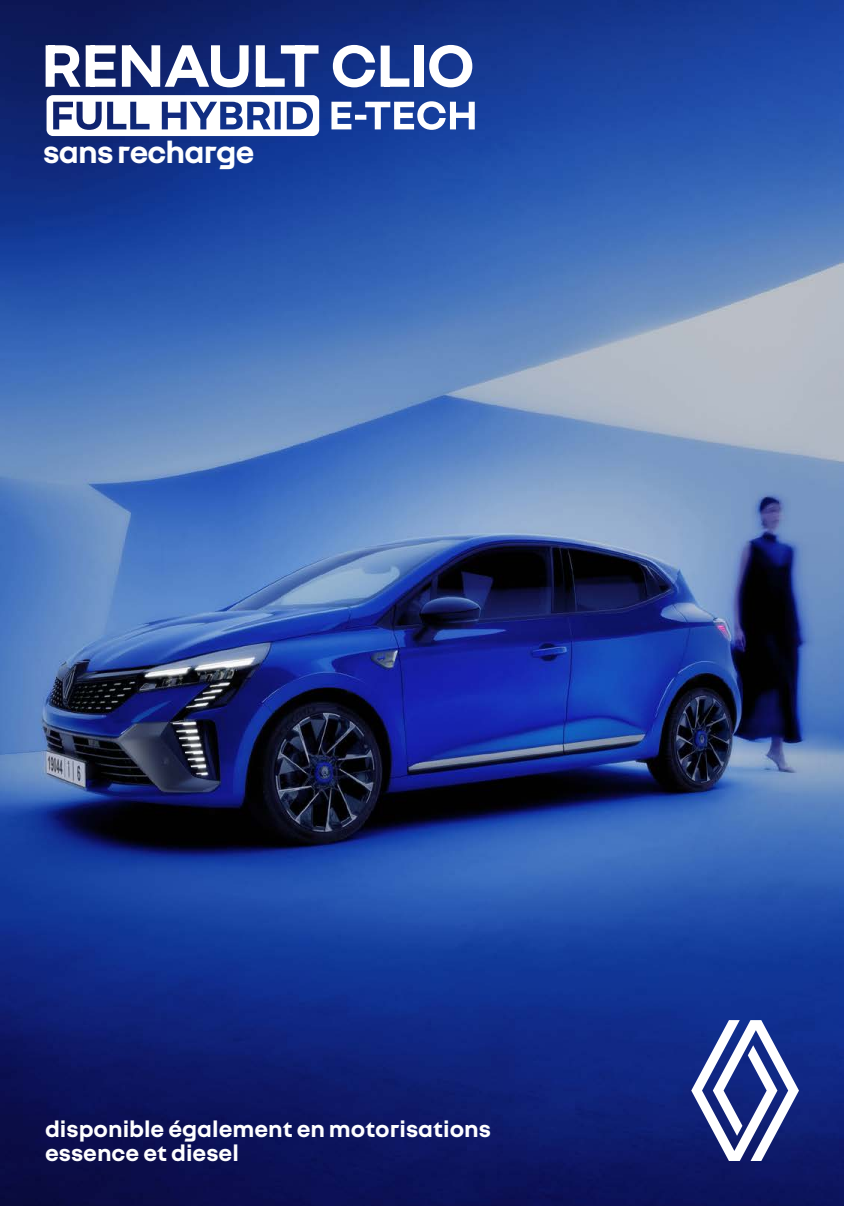
<style>
.page{position:relative;width:844px;height:1206px;background:#fff}
.page>*{position:absolute;margin:0;border:0;box-sizing:border-box;transform-origin:0 0}
.t1{font:64.8px "Nouvel R Variable";letter-spacing:-.025em;color:#fff}
.t2{font:32.4px "Nouvel R Variable";letter-spacing:-.025em;color:#fff}
.t3{font:700 24px/24px "Nouvel R";color:#fff}
.s1{font-size:64.35px}
</style>
<div class="page">
<img style="left:0;top:0;width:844px;height:1206px">
<svg style="left:691px;top:1020px;width:108px;height:141px"></svg>
<svg style="left:47px;top:95px;width:272px;height:41px"></svg>
<svg style="left:331px;top:101px;width:144px;height:29px"></svg>
<h1 class="t1" style="left:41px;top:24px;width:435px">RENAULT <span class="s1">CLIO</span></h1>
<h2 class="t2" style="left:43px;top:132px;width:213px">sans recharge</h2>
<p class="t3" style="left:45px;top:1116px;width:447px">disponible également en motorisations essence et diesel</p>
</div>
